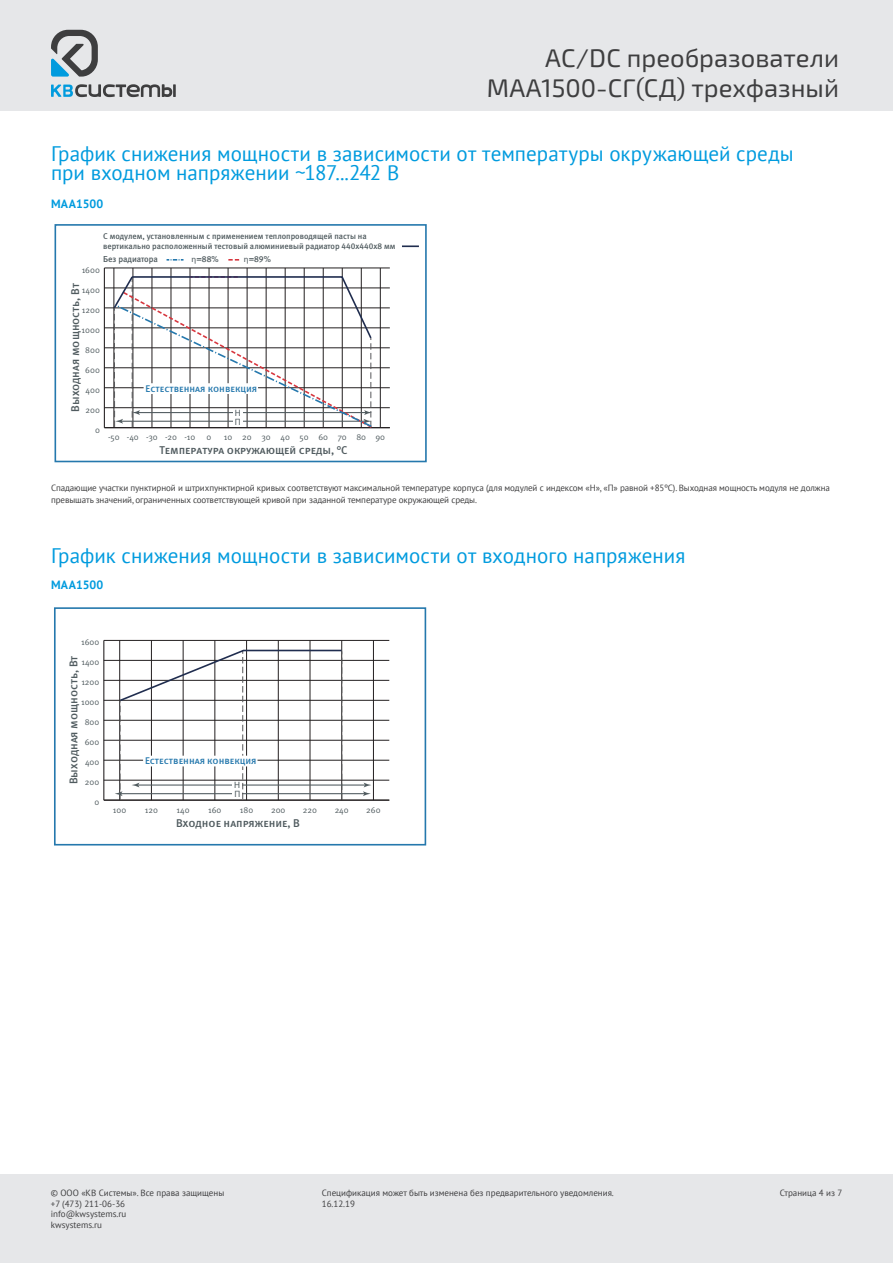
<style>
.page{position:relative;width:893px;height:1263px;background:#fff}
.page>*{position:absolute;margin:0;border:0;box-sizing:border-box;transform-origin:0 0}
.t1{font:25.5px/30.6px "Exo 2.0";color:#3e3e3f;text-align:right}
.подзаголовок{font:21px/19.5px "PT Sans";color:#009bde}
.текст{font:700 12px "PT Sans";letter-spacing:.015em;color:#009bde}
.t2{font:11.25px "Meta Medium Caps LFC";color:#505b5f}
.t3{font:9.75px "Meta Medium Caps LFC";color:#2578ad}
.t4{font:9.15px/8.7px "Myriad Pro";color:#505b5f}
.текст-2{font:9px/10.8px "PT Sans";letter-spacing:-.01em;color:#3e3e3f}
.t5{font:8.55px "Meta Normal C";color:#505b5f}
.t6{font:8.55px "Meta Medium LFC";color:#505b5f}
.t7{font:8.55px "Meta Medium Caps LFC";color:#505b5f}
.t8{font:8.4px/10.1px "Meta Medium LFC";color:#505b5f}
.s1{font-family:"Myriad Pro"}
</style>
<div class="page">
<div style="left:0;top:1175px;width:893px;height:88px;background:#e6e7e9"></div>
<div style="left:0;top:0;width:893px;height:110px;background:#e6e7e9"></div>
<svg style="left:51px;top:30px;width:47px;height:47px"></svg>
<svg style="left:51px;top:84px;width:125px;height:13px"></svg>
<div style="left:55px;top:224px;width:372px;height:238px;border:2px solid #2578ad"></div>
<hr style="left:114px;top:268px;width:1px;height:160px;background:#231f20">
<hr style="left:133px;top:268px;width:1px;height:160px;background:#231f20">
<hr style="left:152px;top:268px;width:1px;height:160px;background:#231f20">
<hr style="left:171px;top:268px;width:1px;height:160px;background:#231f20">
<hr style="left:190px;top:268px;width:1px;height:160px;background:#231f20">
<hr style="left:209px;top:268px;width:1px;height:160px;background:#231f20">
<hr style="left:228px;top:268px;width:1px;height:160px;background:#231f20">
<hr style="left:247px;top:268px;width:1px;height:160px;background:#231f20">
<hr style="left:266px;top:268px;width:1px;height:160px;background:#231f20">
<hr style="left:285px;top:268px;width:1px;height:160px;background:#231f20">
<hr style="left:304px;top:268px;width:1px;height:160px;background:#231f20">
<hr style="left:323px;top:268px;width:1px;height:160px;background:#231f20">
<hr style="left:342px;top:268px;width:1px;height:160px;background:#231f20">
<hr style="left:361px;top:268px;width:1px;height:160px;background:#231f20">
<hr style="left:380px;top:268px;width:1px;height:160px;background:#231f20">
<hr style="left:104px;top:268px;width:1px;height:160px;background:#231f20">
<hr style="left:104px;top:427px;width:286px;height:1px;background:#231f20">
<hr style="left:104px;top:407px;width:286px;height:1px;background:#231f20">
<hr style="left:104px;top:387px;width:286px;height:1px;background:#231f20">
<hr style="left:104px;top:367px;width:286px;height:1px;background:#231f20">
<hr style="left:104px;top:348px;width:286px;height:1px;background:#231f20">
<hr style="left:104px;top:328px;width:286px;height:1px;background:#231f20">
<hr style="left:104px;top:308px;width:286px;height:1px;background:#231f20">
<hr style="left:104px;top:288px;width:286px;height:1px;background:#231f20">
<hr style="left:104px;top:268px;width:286px;height:1px;background:#231f20">
<svg style="left:228px;top:259px;width:12px;height:2px"></svg>
<svg style="left:112px;top:275px;width:262px;height:154px"></svg>
<svg style="left:402px;top:245px;width:17px;height:2px"></svg>
<svg style="left:167px;top:259px;width:16px;height:2px"></svg>
<div style="left:54px;top:607px;width:372px;height:238px;border:2px solid #2578ad"></div>
<hr style="left:104px;top:799px;width:285px;height:2px;background:#231f20">
<hr style="left:119px;top:640px;width:1px;height:160px;background:#231f20">
<hr style="left:151px;top:640px;width:1px;height:160px;background:#231f20">
<hr style="left:183px;top:640px;width:1px;height:160px;background:#231f20">
<hr style="left:215px;top:640px;width:1px;height:160px;background:#231f20">
<hr style="left:246px;top:640px;width:1px;height:160px;background:#231f20">
<hr style="left:278px;top:640px;width:1px;height:160px;background:#231f20">
<hr style="left:310px;top:640px;width:1px;height:160px;background:#231f20">
<hr style="left:341px;top:640px;width:1px;height:160px;background:#231f20">
<hr style="left:373px;top:640px;width:1px;height:160px;background:#231f20">
<hr style="left:103px;top:640px;width:1px;height:160px;background:#231f20">
<hr style="left:104px;top:780px;width:285px;height:1px;background:#231f20">
<hr style="left:104px;top:760px;width:285px;height:1px;background:#231f20">
<hr style="left:104px;top:740px;width:285px;height:1px;background:#231f20">
<hr style="left:104px;top:720px;width:285px;height:1px;background:#231f20">
<hr style="left:104px;top:700px;width:285px;height:1px;background:#231f20">
<hr style="left:104px;top:680px;width:285px;height:1px;background:#231f20">
<hr style="left:104px;top:660px;width:285px;height:1px;background:#231f20">
<hr style="left:104px;top:640px;width:285px;height:1px;background:#231f20">
<hr style="left:120px;top:793px;width:245px;height:1px;background:#505b5f">
<hr style="left:137px;top:784px;width:229px;height:1px;background:#505b5f">
<svg style="left:363px;top:783px;width:8px;height:13px"></svg>
<svg style="left:115px;top:649px;width:228px;height:151px"></svg>
<h1 class="t1" style="left:487px;top:43px;width:354px">AC/DC преобразователи<br>МАА1500-СГ(СД) трехфазный</h1>
<p class="подзаголовок" style="left:51px;top:143px;width:744px">График снижения мощности в зависимости от температуры окружающей среды при входном напряжении ~187...242 В</p>
<p class="текст" style="left:51px;top:195px;width:54px">МАА1500</p>
<p class="t8" style="left:103px;top:231px;width:294px">С модулем, установленным с применением теплопроводящей пасты на вертикально расположенный тестовый алюминиевый радиатор 440х440х8 мм</p>
<p class="t6" style="left:103px;top:254px;width:56px">Без радиатора</p>
<p class="t7" style="left:192px;top:254px;width:29px"><span class="s1">η</span>=88%</p>
<p class="t7" style="left:244px;top:254px;width:29px"><span class="s1">η</span>=89%</p>
<p class="t5" style="left:82px;top:265px;width:20px">1600</p>
<p class="t2" style="left:69px;top:412px;width:130px;rotate:-90deg">Выходная мощность, Вт</p>
<p class="t5" style="left:82px;top:285px;width:20px">1400</p>
<p class="t5" style="left:82px;top:305px;width:20px">1200</p>
<p class="t5" style="left:82px;top:325px;width:20px">1000</p>
<p class="t5" style="left:85px;top:345px;width:16px">800</p>
<p class="t5" style="left:85px;top:365px;width:16px">600</p>
<p class="t5" style="left:86px;top:385px;width:16px">400</p>
<p class="t5" style="left:85px;top:405px;width:16px">200</p>
<p class="t5" style="left:95px;top:425px;width:6px">0</p>
<p class="t3" style="left:146px;top:383px;width:113px">Естественная конвекция</p>
<p class="t4" style="left:235px;top:408px;width:8px">Н<br>П</p>
<p class="t5" style="left:108px;top:432px;width:89px">-50 -40 -30 -20 -10</p>
<p class="t5" style="left:207px;top:432px;width:6px">0</p>
<p class="t5" style="left:224px;top:432px;width:163px">10 20 30 40 50 60 70 80 90</p>
<p class="t2" style="left:159px;top:444px;width:190px">Температура окружающей среды, °С</p>
<p class="текст-2" style="left:51px;top:482px;width:780px;line-height:12px">Спадающие участки пунктирной и штрихпунктирной кривых соответствуют максимальной температуре корпуса (для модулей с индексом «Н», «П» равной +85ºС). Выходная мощность модуля не должна превышать значений, ограниченных соответствующей кривой при заданной температуре окружающей среды.</p>
<p class="подзаголовок" style="left:51px;top:546px;width:636px">График снижения мощности в зависимости от входного напряжения</p>
<p class="текст" style="left:51px;top:577px;width:54px">МАА1500</p>
<p class="t5" style="left:81px;top:638px;width:20px">1600</p>
<p class="t2" style="left:67px;top:784px;width:130px;rotate:-90deg">Выходная мощность, Вт</p>
<p class="t5" style="left:81px;top:658px;width:20px">1400</p>
<p class="t5" style="left:81px;top:678px;width:20px">1200</p>
<p class="t5" style="left:81px;top:697px;width:20px">1000</p>
<p class="t5" style="left:85px;top:717px;width:16px">800</p>
<p class="t5" style="left:85px;top:737px;width:16px">600</p>
<p class="t5" style="left:85px;top:757px;width:16px">400</p>
<p class="t5" style="left:85px;top:777px;width:16px">200</p>
<p class="t5" style="left:94px;top:797px;width:6px">0</p>
<p class="t3" style="left:145px;top:755px;width:113px">Естественная конвекция</p>
<p class="t4" style="left:234px;top:781px;width:8px">Н<br>П</p>
<p class="t5" style="left:113px;top:805px;width:15px">100</p>
<p class="t5" style="left:145px;top:805px;width:15px">120</p>
<p class="t5" style="left:177px;top:805px;width:15px">140</p>
<p class="t5" style="left:208px;top:805px;width:15px">160</p>
<p class="t5" style="left:240px;top:805px;width:15px">180</p>
<p class="t5" style="left:271px;top:805px;width:16px">200</p>
<p class="t5" style="left:303px;top:805px;width:16px">220</p>
<p class="t5" style="left:335px;top:805px;width:16px">240</p>
<p class="t5" style="left:366px;top:805px;width:16px">260</p>
<p class="t2" style="left:176px;top:816px;width:125px">Входное напряжение, В</p>
<p class="текст-2" style="left:51px;top:1187px;width:175px">© ООО «КВ Системы». Все права защищены +7 (473) 211-06-36<br>info@kwsystems.ru<br>kwsystems.ru</p>
<p class="текст-2" style="left:322px;top:1187px;width:294px">Спецификация может быть изменена без предварительного уведомления.<br>16.12.19</p>
<p class="текст-2" style="left:780px;top:1187px;width:64px">Страница 4 из 7</p>
</div>
